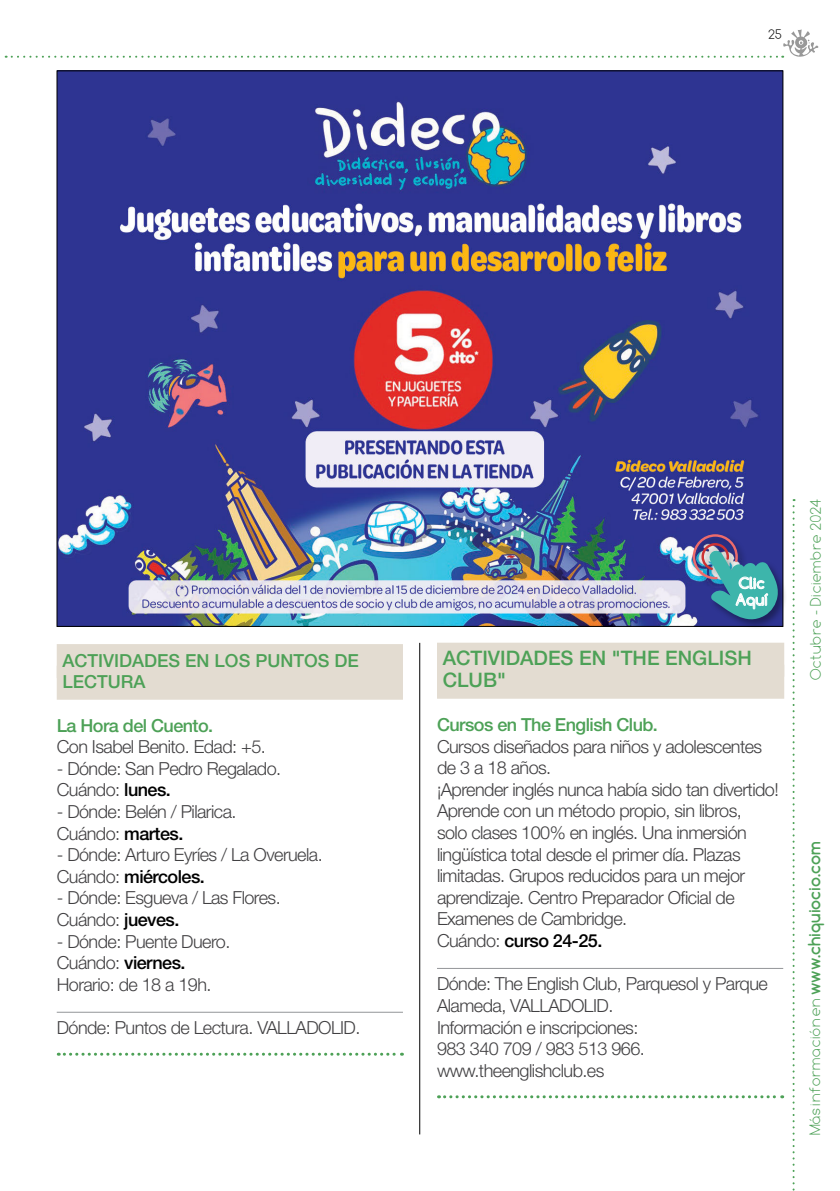
<style>
.page{position:relative;width:840px;height:1191px;background:#fff}
.page>*{position:absolute;margin:0;border:0;box-sizing:border-box;transform-origin:0 0}
.t1{font:500 20px/22px "Helvetica Neue LT Std";color:#4da157}
.t2{font:300 18px/21.6px "Helvetica Neue LT Std";letter-spacing:-.03em;color:#414042}
.t3{font:500 18px "Helvetica Neue LT Std";letter-spacing:-.03em;color:#4da157}
.t4{font:500 18px/21.6px "Helvetica Neue LT Std";color:#4da157}
.t5{font:700 16px "Comfortaa";color:#4da157}
.t6{font:100 16px "Comfortaa";color:#4da157}
.t7{font:700 15px/16.8px "Comfortaa";color:#fff}
.t8{font:100 14px "Comfortaa";color:#000}
.s1{font-weight:500;color:#000}
.s2{font-weight:100}
</style>
<div class="page">
<svg style="left:792px;top:499px;width:2px;height:692px"></svg>
<svg style="left:6px;top:29px;width:812px;height:29px"></svg>
<img style="left:59px;top:73px;width:721px;height:551px">
<div style="left:57px;top:644px;width:346px;height:34px;background:#e3dcd1"></div>
<div style="left:57px;top:665px;width:346px;height:34px;background:#e3dcd1"></div>
<hr style="left:57px;top:1012px;width:346px;height:1px;background:#939598">
<svg style="left:58px;top:1052px;width:344px;height:3px"></svg>
<div style="left:437px;top:642px;width:346px;height:34px;background:#e3dcd1"></div>
<div style="left:437px;top:664px;width:346px;height:34px;background:#e3dcd1"></div>
<hr style="left:437px;top:968px;width:345px;height:1px;background:#939598">
<svg style="left:438px;top:1095px;width:344px;height:3px"></svg>
<hr style="left:419px;top:643px;width:1px;height:491px;background:#000">
<div style="left:690px;top:532px;width:97px;height:97px;background:#000;opacity:.36"></div>
<img style="left:692px;top:534px;width:86px;height:92px">
<p class="t8" style="left:768px;top:27px;width:15px">25</p>
<p class="t4" style="left:62px;top:649px;width:298px">ACTIVIDADES EN LOS PUNTOS DE<br>LECTURA</p>
<p class="t3" style="left:57px;top:714px;width:158px">La Hora del Cuento.</p>
<p class="t2" style="left:57px;top:735px;width:210px">Con Isabel Benito. Edad: +5.</p>
<p class="t2" style="left:57px;top:757px;width:226px">- Dónde: San Pedro Regalado.<br>Cuándo: <span class="s1">lunes.</span></p>
<p class="t2" style="left:57px;top:800px;width:181px">- Dónde: Belén / Pilarica.<br>Cuándo: <span class="s1">martes.</span></p>
<p class="t2" style="left:57px;top:843px;width:267px">- Dónde: Arturo Eyríes / La Overuela.<br>Cuándo: <span class="s1">miércoles.</span></p>
<p class="t2" style="left:57px;top:887px;width:225px">- Dónde: Esgueva / Las Flores.<br>Cuándo: <span class="s1">jueves.</span></p>
<p class="t2" style="left:57px;top:930px;width:175px">- Dónde: Puente Duero.<br>Cuándo: <span class="s1">viernes.<br></span>Horario: de 18 a 19h.</p>
<p class="t2" style="left:57px;top:1016px;width:305px">Dónde: Puntos de Lectura. VALLADOLID.</p>
<p class="t7" style="left:735px;top:574px;width:34px">Clic<br>Aquí</p>
<p class="t1" style="left:442px;top:647px;width:310px">ACTIVIDADES EN "THE ENGLISH<br>CLUB"</p>
<p class="t3" style="left:437px;top:714px;width:222px">Cursos en The English Club.</p>
<p class="t2" style="left:437px;top:735px;width:343px">Cursos diseñados para niños y adolescentes de 3 a 18 años.<br>¡Aprender inglés nunca había sido tan divertido!<br>Aprende con un método propio, sin libros,<br>solo clases 100% en inglés. Una inmersión lingüística total desde el primer día. Plazas limitadas. Grupos reducidos para un mejor aprendizaje. Centro Preparador Oficial de Examenes de Cambridge.<br>Cuándo: <span class="s1">curso 24-25.</span></p>
<p class="t2" style="left:437px;top:972px;width:332px">Dónde: The English Club, Parquesol y Parque<br>Alameda, VALLADOLID.<br>Información e inscripciones:<br>983 340 709 / 983 513 966. www.theenglishclub.es</p>
<p class="t6" style="left:806px;top:680px;width:184px;rotate:-90deg">Octubre - Diciembre 2024</p>
<p class="t5" style="left:803px;top:1135px;width:295px;rotate:-90deg"><span class="s2">Más información en</span> www.chiquiocio.com</p>
</div>
